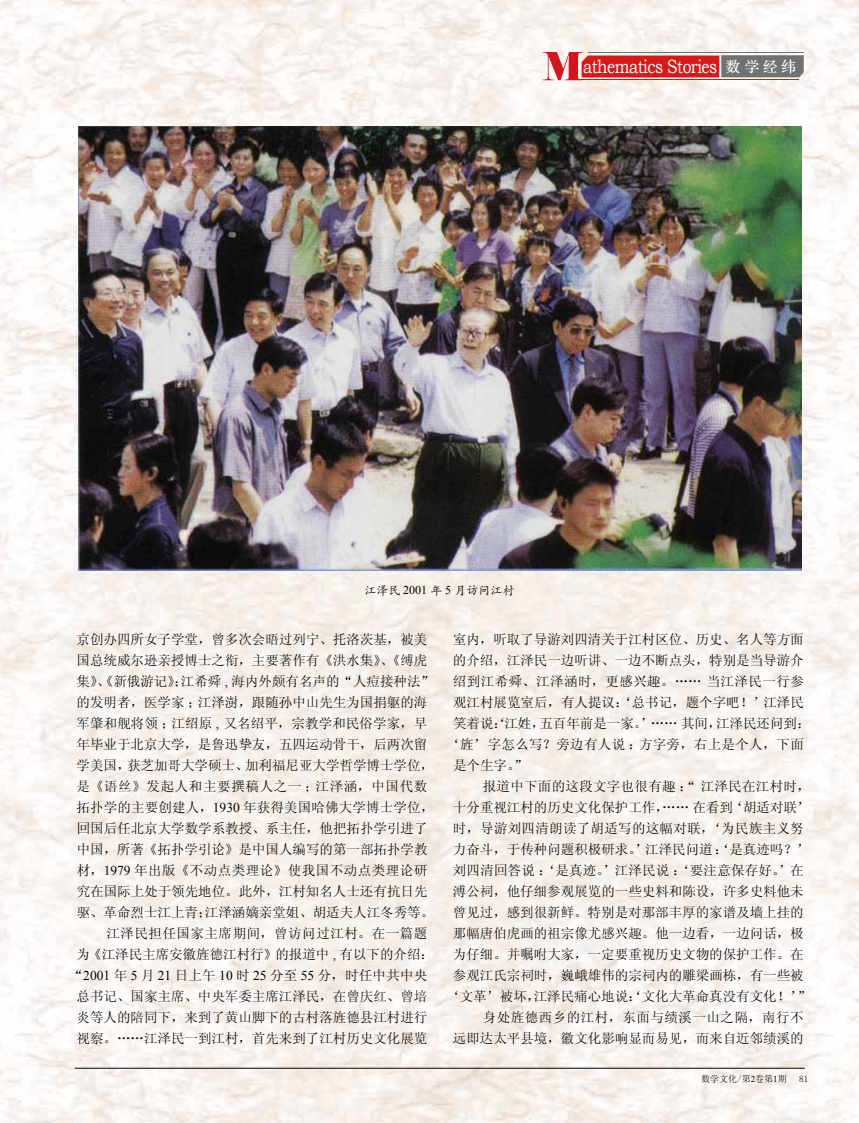
<style>
.page{position:relative;width:859px;height:1123px;background:#fff}
.page>*{position:absolute;margin:0;border:0;box-sizing:border-box;transform-origin:0 0}
.t1{font:19.05px "Bookman Old Style";letter-spacing:-.03em;color:#fff;scale:.82 1}
.t2{font:13.5px "Sim Sun";color:#000}
.t3{font:13.5px "Sim Sun";letter-spacing:.02em;color:#000}
.t4{font:13.5px "Sim Sun";letter-spacing:.04em;color:#000}
.t5{font:13.5px "Sim Sun";letter-spacing:.025em;color:#000}
.t6{font:13.5px "Sim Sun";letter-spacing:.045em;color:#000}
.t7{font:13.5px "Sim Sun";letter-spacing:.035em;color:#000}
.t8{font:12px "ST Kaiti";color:#000}
.t9{font:9px "Sim Sun";color:#000}
.s1{font-family:"ST Zhongsong";font-size:15px}
.s2{font-family:"Times New Roman"}
</style>
<div class="page">
<img style="left:0;top:0;width:859px;height:1123px">
<hr style="left:75px;top:1068px;width:730px;height:1px;background:#000">
<svg style="left:543px;top:52px;width:261px;height:28px;background:#c35d5d"></svg>
<hr style="left:569px;top:80px;width:230px;height:1px;background:#d3151f">
<hr style="left:588px;top:52px;width:216px;height:1px;background:#707171">
<img style="left:78px;top:126px;width:723px;height:444px">
<h1 class="t1" style="left:583px;top:54px;width:261px">athematics Stories <span class="s1">数学经纬</span></h1>
<p class="t8" style="left:364px;top:582px;width:151px">江泽民 <span class="s2">2001</span> 年 <span class="s2">5</span> 月访问江村</p>
<p class="t2" style="left:77px;top:632px;width:352px">京创办四所女子学堂，曾多次会晤过列宁、托洛茨基，被美</p>
<p class="t2" style="left:77px;top:653px;width:352px">国总统威尔逊亲授博士之衔，主要著作有《洪水集》、《缚虎</p>
<p class="t2" style="left:77px;top:674px;width:359px">集》、《新俄游记》；江希舜 <span class="s2">,</span> 海内外颇有名声的“人痘接种法”</p>
<p class="t2" style="left:77px;top:695px;width:352px">的发明者，医学家；江泽澍，跟随孙中山先生为国捐躯的海</p>
<p class="t2" style="left:77px;top:716px;width:352px">军肇和舰将领；江绍原 <span class="s2">,</span> 又名绍平，宗教学和民俗学家，早</p>
<p class="t2" style="left:77px;top:737px;width:352px">年毕业于北京大学，是鲁迅挚友，五四运动骨干，后两次留</p>
<p class="t2" style="left:77px;top:758px;width:359px">学美国，获芝加哥大学硕士、加利福尼亚大学哲学博士学位，</p>
<p class="t6" style="left:77px;top:779px;width:352px">是《语丝》发起人和主要撰稿人之一；江泽涵，中国代数</p>
<p class="t2" style="left:77px;top:800px;width:359px">拓扑学的主要创建人，<span class="s2">1930</span> 年获得美国哈佛大学博士学位，</p>
<p class="t2" style="left:77px;top:821px;width:352px">回国后任北京大学数学系教授、系主任，他把拓扑学引进了</p>
<p class="t2" style="left:77px;top:842px;width:352px">中国，所著《拓扑学引论》是中国人编写的第一部拓扑学教</p>
<p class="t4" style="left:77px;top:863px;width:352px">材，<span class="s2">1979</span> 年出版《不动点类理论》使我国不动点类理论研</p>
<p class="t2" style="left:77px;top:884px;width:352px">究在国际上处于领先地位。此外，江村知名人士还有抗日先</p>
<p class="t2" style="left:77px;top:905px;width:359px">驱、革命烈士江上青；江泽涵嫡亲堂姐、胡适夫人江冬秀等。</p>
<p class="t4" style="left:106px;top:926px;width:322px">江泽民担任国家主席期间，曾访问过江村。在一篇题</p>
<p class="t2" style="left:77px;top:947px;width:359px">为《江泽民主席安徽旌德江村行》的报道中 <span class="s2">,</span> 有以下的介绍：</p>
<p class="t3" style="left:70px;top:968px;width:359px">“<span class="s2">2001</span> 年 <span class="s2">5</span> 月 <span class="s2">21</span> 日上午 <span class="s2">10</span> 时 <span class="s2">25</span> 分至 <span class="s2">55</span> 分，时任中共中央</p>
<p class="t2" style="left:77px;top:989px;width:352px">总书记、国家主席、中央军委主席江泽民，在曾庆红、曾培</p>
<p class="t2" style="left:77px;top:1010px;width:352px">炎等人的陪同下，来到了黄山脚下的古村落旌德县江村进行</p>
<p class="t2" style="left:77px;top:1031px;width:352px">视察。……江泽民一到江村，首先来到了江村历史文化展览</p>
<p class="t2" style="left:453px;top:632px;width:352px">室内，听取了导游刘四清关于江村区位、历史、名人等方面</p>
<p class="t2" style="left:453px;top:653px;width:352px">的介绍，江泽民一边听讲、一边不断点头，特别是当导游介</p>
<p class="t7" style="left:453px;top:674px;width:352px">绍到江希舜、江泽涵时，更感兴趣。…… 当江泽民一行参</p>
<p class="t2" style="left:453px;top:695px;width:352px">观江村展览室后，有人提议：‘总书记，题个字吧！’江泽民</p>
<p class="t2" style="left:453px;top:716px;width:359px">笑着说‘：江姓，五百年前是一家。’…… 其间，江泽民还问到：</p>
<p class="t5" style="left:446px;top:737px;width:359px">‘旌’字怎么写？旁边有人说：方字旁，右上是个人，下面</p>
<p class="t2" style="left:453px;top:758px;width:76px">是个生字。”</p>
<p class="t3" style="left:483px;top:779px;width:329px">报道中下面的这段文字也很有趣：“ 江泽民在江村时，</p>
<p class="t2" style="left:453px;top:800px;width:359px">十分重视江村的历史文化保护工作，…… 在看到‘胡适对联’</p>
<p class="t3" style="left:453px;top:821px;width:352px">时，导游刘四清朗读了胡适写的这幅对联，‘为民族主义努</p>
<p class="t2" style="left:453px;top:842px;width:359px">力奋斗，于传种问题积极研求。’江泽民问道：‘是真迹吗？’</p>
<p class="t2" style="left:453px;top:863px;width:352px">刘四清回答说：‘是真迹。’江泽民说：‘要注意保存好。’在</p>
<p class="t2" style="left:453px;top:884px;width:352px">溥公祠，他仔细参观展览的一些史料和陈设，许多史料他未</p>
<p class="t2" style="left:453px;top:905px;width:352px">曾见过，感到很新鲜。特别是对那部丰厚的家谱及墙上挂的</p>
<p class="t2" style="left:453px;top:926px;width:352px">那幅唐伯虎画的祖宗像尤感兴趣。他一边看，一边问话，极</p>
<p class="t2" style="left:453px;top:947px;width:352px">为仔细。并嘱咐大家，一定要重视历史文物的保护工作。在</p>
<p class="t2" style="left:453px;top:968px;width:352px">参观江氏宗祠时，巍峨雄伟的宗祠内的雕梁画栋，有一些被</p>
<p class="t2" style="left:446px;top:989px;width:366px">‘文革’被坏，江泽民痛心地说：‘文化大革命真没有文化！’”</p>
<p class="t4" style="left:483px;top:1010px;width:323px">身处旌德西乡的江村，东面与绩溪一山之隔，南行不</p>
<p class="t2" style="left:453px;top:1031px;width:352px">远即达太平县境，徽文化影响显而易见，而来自近邻绩溪的</p>
<p class="t9" style="left:701px;top:1074px;width:87px">数学文化/第<span class="s2">2</span>卷第<span class="s2">1</span>期</p>
<p class="t9" style="left:799px;top:1074px;width:10px">81</p>
</div>
